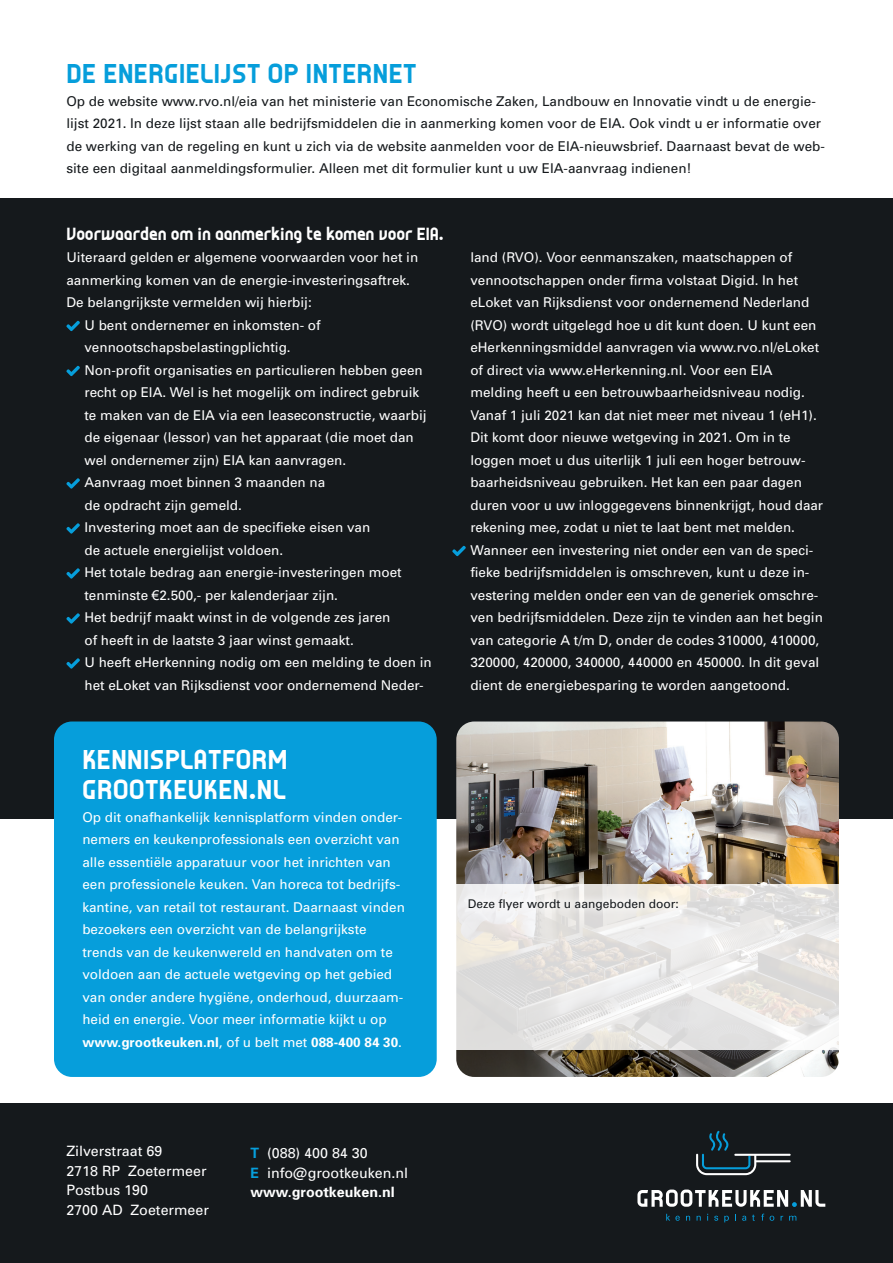
<style>
.page{position:relative;width:893px;height:1263px;background:#fff}
.page>*{position:absolute;margin:0;border:0;box-sizing:border-box;transform-origin:0 0}
.t1{font:700 25.5px/30.6px "Antema";letter-spacing:.02em;color:#fff}
.t2{font:700 25.5px "Antema";letter-spacing:.02em;color:#069edb}
.t3{font:700 16.5px "Antema";color:#fff}
.t4{font:14.25px/19.5px "Univers";color:#fff}
.t5{font:13.5px/22.5px "Univers";color:#fff}
.t6{font:13.5px/22.5px "Univers";color:#15191c}
.t7{font:12px "Univers";color:#15191c}
.s1{font-family:"Arial"}
.s2{font-weight:700}
.s3{font-weight:700;color:#069edb}
</style>
<div class="page">
<div style="left:0;top:198px;width:893px;height:621px;background:#15191c"></div>
<div style="left:0;top:1104px;width:893px;height:159px;background:#15191c"></div>
<svg style="left:637px;top:1189px;width:188px;height:18px"></svg>
<svg style="left:696px;top:1131px;width:95px;height:44px"></svg>
<svg style="left:666px;top:1214px;width:14px;height:7px"></svg>
<svg style="left:697px;top:1216px;width:4px;height:4px"></svg>
<svg style="left:714px;top:1216px;width:4px;height:5px"></svg>
<svg style="left:724px;top:1216px;width:5px;height:6px"></svg>
<svg style="left:742px;top:1216px;width:4px;height:5px"></svg>
<svg style="left:752px;top:1214px;width:3px;height:7px"></svg>
<svg style="left:761px;top:1213px;width:3px;height:7px"></svg>
<svg style="left:770px;top:1216px;width:4px;height:5px"></svg>
<svg style="left:789px;top:1216px;width:7px;height:4px"></svg>
<div style="left:54px;top:721px;width:383px;height:356px;background:#069edb;border-radius:18px"></div>
<img style="left:456px;top:721px;width:383px;height:356px">
<svg style="left:66px;top:320px;width:14px;height:11px"></svg>
<svg style="left:66px;top:365px;width:14px;height:11px"></svg>
<svg style="left:66px;top:478px;width:14px;height:11px"></svg>
<svg style="left:66px;top:523px;width:14px;height:11px"></svg>
<svg style="left:66px;top:568px;width:14px;height:11px"></svg>
<svg style="left:66px;top:613px;width:14px;height:11px"></svg>
<svg style="left:66px;top:658px;width:14px;height:11px"></svg>
<svg style="left:452px;top:545px;width:14px;height:11px"></svg>
<svg style="left:456px;top:884px;width:383px;height:165px;fill:#e5e3e1"></svg>
<div style="left:460px;top:890px;width:227px;height:29px;background:#fff;opacity:.8"></div>
<h1 class="t2" style="left:66px;top:63px;width:352px">DE ENERGIELIJST OP INTERNET</h1>
<p class="t6" style="left:66px;top:89px;width:760px">Op de website www.rvo.nl/eia van het ministerie van Economische Zaken, Landbouw en Innovatie vindt u de energie&shy;lijst 2021. In deze lijst staan alle bedrijfsmiddelen die in aanmerking komen voor de EIA. Ook vindt u er informatie over de werking van de regeling en kunt u zich via de website aanmelden voor de EIA-nieuwsbrief. Daarnaast bevat de web&shy;site een digitaal aanmeldingsformulier. Alleen met dit formulier kunt u uw EIA-aanvraag indienen!</p>
<p class="t3" style="left:66px;top:226px;width:379px">Voorwaarden om in aanmerking te komen voor EIA.</p>
<p class="t5" style="left:66px;top:246px;width:353px">Uiteraard gelden er algemene voorwaarden voor het in</p>
<p class="t5" style="left:66px;top:268px;width:345px">aanmerking komen van de energie-investeringsaftrek.</p>
<p class="t5" style="left:66px;top:291px;width:247px">De belangrijkste vermelden wij hierbij:</p>
<p class="t5" style="left:84px;top:313px;width:238px">U bent ondernemer en inkomsten- of</p>
<p class="t5" style="left:84px;top:336px;width:208px">vennootschapsbelastingplichtig.</p>
<p class="t5" style="left:84px;top:358px;width:340px">Non-profit organisaties en particulieren hebben geen</p>
<p class="t5" style="left:84px;top:381px;width:336px">recht op EIA. Wel is het mogelijk om indirect gebruik</p>
<p class="t5" style="left:84px;top:403px;width:344px">te maken van de EIA via een leaseconstructie, waarbij</p>
<p class="t5" style="left:84px;top:426px;width:331px">de eigenaar (lessor) van het apparaat (die moet dan</p>
<p class="t5" style="left:84px;top:448px;width:263px">wel ondernemer zijn) EIA kan aanvragen.</p>
<p class="t5" style="left:84px;top:471px;width:242px">Aanvraag moet binnen 3 maanden na</p>
<p class="t5" style="left:84px;top:493px;width:159px">de opdracht zijn gemeld.</p>
<p class="t5" style="left:84px;top:516px;width:287px">Investering moet aan de specifieke eisen van</p>
<p class="t5" style="left:84px;top:538px;width:200px">de actuele energielijst voldoen.</p>
<p class="t5" style="left:84px;top:561px;width:319px">Het totale bedrag aan energie-investeringen moet</p>
<p class="t5" style="left:84px;top:583px;width:255px">tenminste <span class="s1">€</span>2.500,- per kalenderjaar zijn.</p>
<p class="t5" style="left:84px;top:606px;width:308px">Het bedrijf maakt winst in de volgende zes jaren</p>
<p class="t5" style="left:84px;top:628px;width:271px">of heeft in de laatste 3 jaar winst gemaakt.</p>
<p class="t5" style="left:84px;top:651px;width:349px">U heeft eHerkenning nodig om een melding te doen in</p>
<p class="t5" style="left:84px;top:673px;width:341px">het eLoket van Rijksdienst voor ondernemend Neder-</p>
<h1 class="t1" style="left:82px;top:745px;width:207px">KENNISPLATFORM<br>GROOTKEUKEN.NL</h1>
<p class="t5" style="left:82px;top:805px;width:324px">Op dit onafhankelijk kennisplatform vinden onder&shy;nemers en keukenprofessionals een overzicht van alle essentiële apparatuur voor het inrichten van een professionele keuken. Van horeca tot bedrijfs&shy;kantine, van retail tot restaurant. Daarnaast vinden bezoekers een overzicht van de belangrijkste trends van de keukenwereld en handvaten om te voldoen aan de actuele wetgeving op het gebied van onder andere hygiëne, onderhoud, duurzaam&shy;heid en energie. Voor meer informatie kijkt u op <span class="s2">www.grootkeuken.nl</span>, of u belt met <span class="s2">088-400 84 30</span>.</p>
<p class="t5" style="left:470px;top:246px;width:354px">land (RVO). Voor eenmanszaken, maatschappen of vennootschappen onder firma volstaat Digid. In het eLoket van Rijksdienst voor ondernemend Nederland (RVO) wordt uitgelegd hoe u dit kunt doen. U kunt een eHerkenningsmiddel aanvragen via www.rvo.nl/eLoket of direct via www.eHerkenning.nl. Voor een EIA melding heeft u een betrouwbaarheidsniveau nodig.<br>Vanaf 1 juli 2021 kan dat niet meer met niveau 1 (eH1).<br>Dit komt door nieuwe wetgeving in 2021. Om in te loggen moet u dus uiterlijk 1 juli een hoger betrouw&shy;baarheidsniveau gebruiken. Het kan een paar dagen duren voor u uw inloggegevens binnenkrijgt, houd daar rekening mee, zodat u niet te laat bent met melden.<br>Wanneer een investering niet onder een van de speci&shy;fieke bedrijfsmiddelen is omschreven, kunt u deze in&shy;vestering melden onder een van de generiek omschre&shy;ven bedrijfsmiddelen. Deze zijn te vinden aan het begin van categorie A t/m D, onder de codes 310000, 410000, 320000, 420000, 340000, 440000 en 450000. In dit geval dient de energiebesparing te worden aangetoond.</p>
<p class="t7" style="left:468px;top:896px;width:212px">Deze flyer wordt u aangeboden door:</p>
<p class="t4" style="left:66px;top:1141px;width:144px">Zilverstraat 69<br>2718 RP Zoetermeer<br>Postbus 190<br>2700 AD Zoetermeer</p>
<p class="t4" style="left:251px;top:1143px;width:159px"><span class="s3">T</span> (088) 400 84 30<br><span class="s3">E</span> info@grootkeuken.nl <span class="s2">www.grootkeuken.nl</span></p>
</div>
